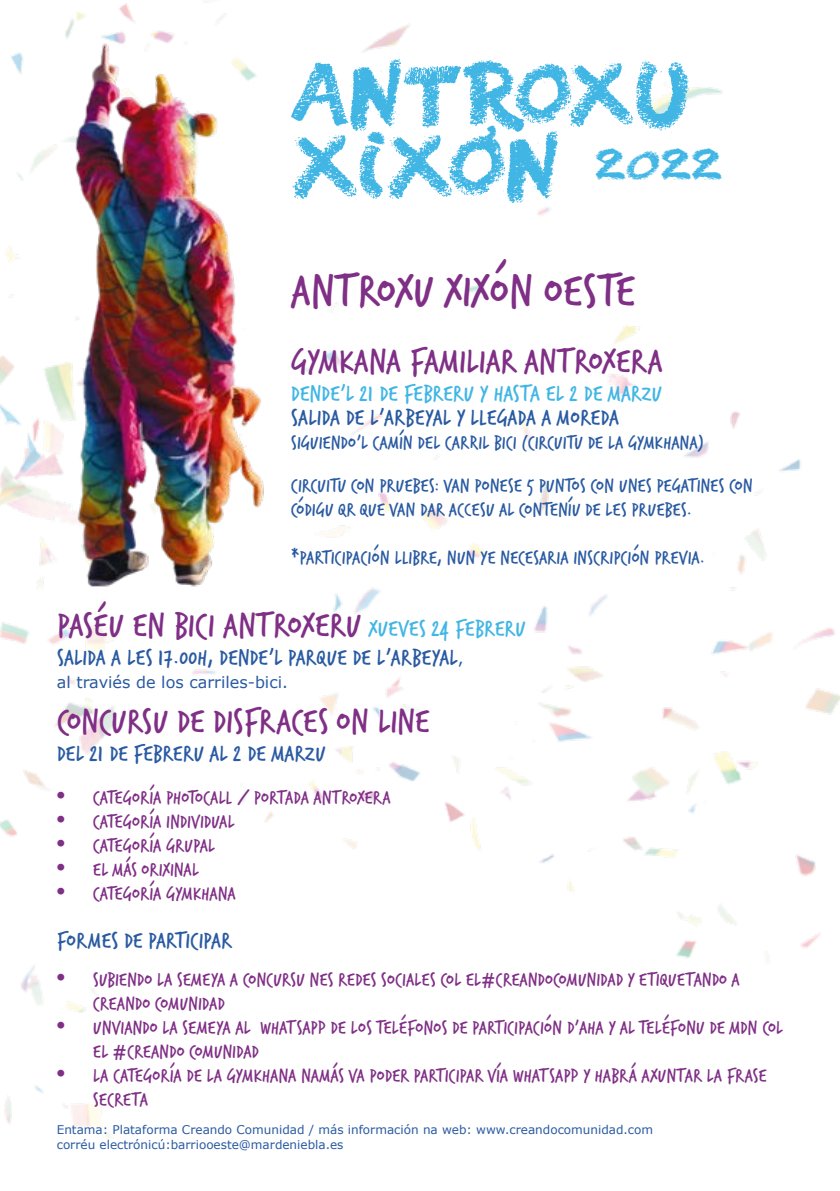
<style>
.page{position:relative;width:840px;height:1191px;background:#fff}
.page>*{position:absolute;margin:0;border:0;box-sizing:border-box;transform-origin:0 0}
.t1{font:72px/72px "Right Chalk";color:#41b6e4}
.t2{font:48px "Verveine";color:#802f86}
.t3{font:36px "Verveine";color:#802f86}
.t4{font:36px "Right Chalk";color:#41b6e4}
.t5{font:24px "Verveine";color:#295aa2}
.t6{font:24px "Verveine";color:#41b6e4}
.t7{font:20px/24px "Verveine";color:#802f86}
.t8{font:20px/43.2px "Verveine";color:#295aa2}
.t9{font:16px "Verdana";color:#295aa2}
.t10{font:12px/14.4px "Verdana";color:#295aa2}
.s1{font-size:24px;color:#41b6e4}
.s2{font-family:"Verdana";font-size:16px}
.s3{font-family:"Times";font-size:24px}
</style>
<div class="page">
<img style="left:0;top:0;width:840px;height:1139px">
<img style="left:32px;top:21px;width:259px;height:568px">
<h1 class="t1" style="left:291px;top:59px;width:432px">ANTROXU<br>XIXON <sup>2022</sup></h1>
<h3 class="t4" style="left:484px;top:94px;width:14px">,</h3>
<h2 class="t2" style="left:291px;top:257px;width:345px">ANTROXU XIXÓN OESTE</h2>
<h3 class="t3" style="left:291px;top:336px;width:373px">GYMKANA FAMILIAR ANTROXERA</h3>
<p class="t6" style="left:291px;top:376px;width:372px">DENDE’L 21 DE FEBRERU Y HASTA EL 2 DE MARZU</p>
<p class="t5" style="left:291px;top:400px;width:329px">SALIDA DE L’ARBEYAL Y LLEGADA A MOREDA</p>
<p class="t8" style="left:291px;top:420px;width:463px">SIGUIENDO’L CAMÍN DEL CARRIL BICI (CIRCUITU DE LA GYMKHANA)<br>CIRCUITU CON PRUEBES: VAN PONESE 5 PUNTOS CON UNES PEGATINES CON</p>
<p class="t8" style="left:291px;top:488px;width:402px">CÓDIGU QR QUE VAN DAR ACCESU AL CONTENÍU DE LES PRUEBES.</p>
<p class="t8" style="left:291px;top:536px;width:415px">*PARTICIPACIÓN LLIBRE, NUN YE NECESARIA INSCRIPCIÓN PREVIA.</p>
<h3 class="t3" style="left:57px;top:600px;width:470px">PASÉU EN BICI ANTROXERU <span class="s1">XUEVES 24 FEBRERU</span></h3>
<p class="t5" style="left:57px;top:640px;width:408px">SALIDA A LES 17.00H, DENDE’L PARQUE DE L’ARBEYAL<span class="s2">,</span></p>
<p class="t9" style="left:57px;top:671px;width:232px">al traviés de los carriles-bici.</p>
<h3 class="t3" style="left:57px;top:696px;width:374px">CONCURSU DE DISFRACES ON LINE</h3>
<p class="t5" style="left:57px;top:736px;width:270px">DEL 21 DE FEBRERU AL 2 DE MARZU</p>
<p class="t7" style="left:57px;top:785px;width:335px"><span class="s3">•</span> CATEGORÍA PHOTOCALL / PORTADA ANTROXERA</p>
<p class="t7" style="left:57px;top:809px;width:179px"><span class="s3">•</span> CATEGORÍA INDIVIDUAL</p>
<p class="t7" style="left:57px;top:833px;width:160px"><span class="s3">•</span> CATEGORÍA GRUPAL</p>
<p class="t7" style="left:57px;top:857px;width:144px"><span class="s3">•</span> EL MÁS ORIXINAL</p>
<p class="t7" style="left:57px;top:881px;width:180px"><span class="s3">•</span> CATEGORÍA GYMKHANA</p>
<p class="t5" style="left:57px;top:923px;width:177px">FORMES DE PARTICIPAR</p>
<p class="t7" style="left:93px;top:968px;width:648px;text-indent:-36px"><span class="s3">•</span> SUBIENDO LA SEMEYA A CONCURSU NES REDES SOCIALES COL EL#CREANDOCOMUNIDAD Y ETIQUETANDO A<br>CREANDO COMUNIDAD</p>
<p class="t7" style="left:93px;top:1016px;width:691px;text-indent:-36px"><span class="s3">•</span> UNVIANDO LA SEMEYA AL WHATSAPP DE LOS TELÉFONOS DE PARTICIPACIÓN D’AHA Y AL TELÉFONU DE MDN COL<br>EL #CREANDO COMUNIDAD</p>
<p class="t7" style="left:93px;top:1064px;width:675px;text-indent:-36px"><span class="s3">•</span> LA CATEGORÍA DE LA GYMKHANA NAMÁS VA PODER PARTICIPAR VÍA WHATSAPP Y HABRÁ AXUNTAR LA FRASE<br>SECRETA</p>
<p class="t10" style="left:57px;top:1122px;width:597px">Entama: Plataforma Creando Comunidad / más información na web: www.creandocomunidad.com corréu electrónicú:barriooeste@mardeniebla.es</p>
</div>
